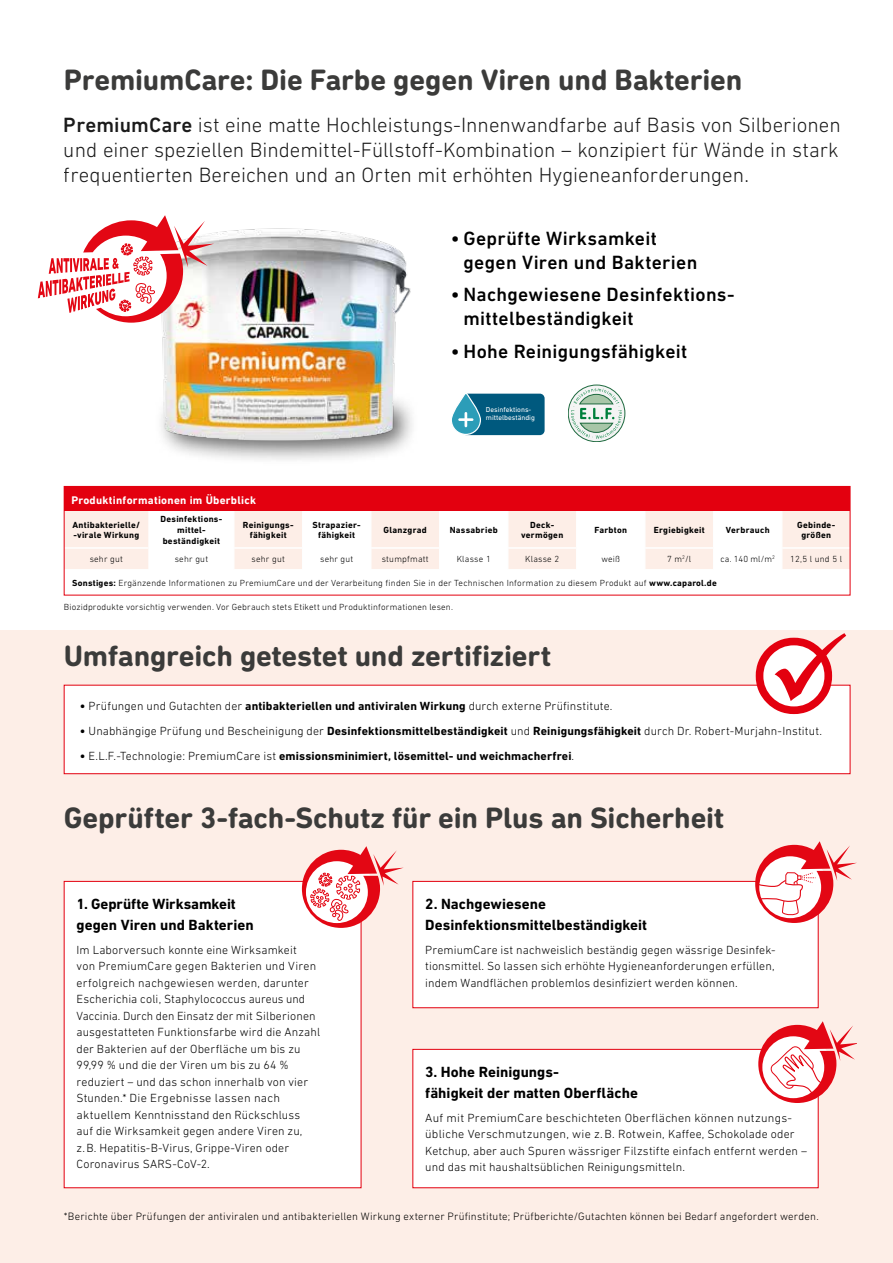
<style>
.page{position:relative;width:893px;height:1263px;background:#fff}
.page>*{position:absolute;margin:0;border:0;box-sizing:border-box;transform-origin:0 0}
.t1{font:700 30px "DIN Next Rounded LT Pro";letter-spacing:-.005em;color:#3b3b3a}
.t2{font:300 21px/25.2px "DIN Next LT Pro";color:#000;text-align:justify}
.t3{font:500 19.5px/24px "DIN Next LT Pro";letter-spacing:.015em;color:#000}
.t4{font:700 15px/21px "DIN Next LT Pro";letter-spacing:.005em;color:#000}
.t5{font:300 12px/16.5px "DIN Next LT Pro";letter-spacing:.015em;color:#000}
.t6{font:700 12px "DIN Next LT Pro";letter-spacing:.01em;color:#000}
.t7{font:700 11.25px "DIN Next LT Pro";letter-spacing:.025em;color:#fff}
.t8{font:300 10.8px "DIN Next LT Pro";letter-spacing:.02em;color:#000}
.t9{font:300 9px "DIN Next LT Pro";letter-spacing:.025em;color:#000}
.t10{font:700 9px/10.8px "DIN Next LT Pro";letter-spacing:.03em;color:#000;text-align:center}
.t11{font:7.2px/8.1px "DIN Next LT Pro";color:#fff}
.s1{font-weight:500}
.s2{font-weight:700}
.s3{font-weight:300}
</style>
<div class="page">
<div style="left:0;top:630px;width:893px;height:633px;background:#fdeee7"></div>
<div style="left:64px;top:881px;width:297px;height:307px;background:#fff"></div>
<div style="left:412px;top:881px;width:407px;height:127px;background:#fff;border:1px solid #e3000f"></div>
<div style="left:412px;top:1049px;width:407px;height:139px;background:#fff;border:1px solid #e3000f"></div>
<svg style="left:302px;top:846px;width:102px;height:82px"></svg>
<svg style="left:755px;top:841px;width:102px;height:82px"></svg>
<svg style="left:758px;top:1021px;width:99px;height:82px"></svg>
<div style="left:64px;top:685px;width:786px;height:89px;background:#fff;border:1px solid #e3000f"></div>
<div style="left:64px;top:486px;width:786px;height:25px;background:#e3000f"></div>
<svg style="left:66px;top:511px;width:782px;height:58px;fill:#fdeee7"></svg>
<hr style="left:148px;top:511px;width:1px;height:36px;background:#fff">
<svg style="left:148px;top:549px;width:1px;height:20px"></svg>
<hr style="left:234px;top:511px;width:1px;height:36px;background:#fff">
<hr style="left:302px;top:511px;width:1px;height:36px;background:#fff">
<hr style="left:371px;top:511px;width:1px;height:36px;background:#fff">
<hr style="left:439px;top:511px;width:1px;height:36px;background:#fff">
<hr style="left:508px;top:511px;width:1px;height:36px;background:#fff">
<svg style="left:234px;top:549px;width:1px;height:20px"></svg>
<svg style="left:302px;top:549px;width:1px;height:20px"></svg>
<svg style="left:371px;top:549px;width:1px;height:20px"></svg>
<svg style="left:439px;top:549px;width:1px;height:20px"></svg>
<svg style="left:508px;top:549px;width:1px;height:20px"></svg>
<hr style="left:576px;top:511px;width:1px;height:36px;background:#fff">
<svg style="left:576px;top:549px;width:1px;height:20px"></svg>
<svg style="left:645px;top:549px;width:1px;height:20px"></svg>
<svg style="left:713px;top:549px;width:1px;height:20px"></svg>
<svg style="left:782px;top:549px;width:1px;height:20px"></svg>
<svg style="left:850px;top:549px;width:1px;height:46px"></svg>
<hr style="left:645px;top:511px;width:1px;height:36px;background:#fff">
<hr style="left:713px;top:511px;width:1px;height:36px;background:#fff">
<hr style="left:782px;top:511px;width:1px;height:36px;background:#fff">
<hr style="left:64px;top:547px;width:85px;height:2px;background:#fff">
<hr style="left:149px;top:547px;width:85px;height:2px;background:#fff">
<hr style="left:234px;top:547px;width:68px;height:2px;background:#fff">
<hr style="left:302px;top:547px;width:69px;height:2px;background:#fff">
<hr style="left:371px;top:547px;width:68px;height:2px;background:#fff">
<hr style="left:439px;top:547px;width:69px;height:2px;background:#fff">
<hr style="left:508px;top:547px;width:68px;height:2px;background:#fff">
<hr style="left:576px;top:547px;width:69px;height:2px;background:#fff">
<hr style="left:645px;top:547px;width:68px;height:2px;background:#fff">
<hr style="left:713px;top:547px;width:69px;height:2px;background:#fff">
<hr style="left:782px;top:547px;width:68px;height:2px;background:#fff">
<div style="left:64px;top:486px;width:786px;height:109px;border:1px solid #e3000f"></div>
<img style="left:161px;top:228px;width:251px;height:232px">
<svg style="left:568px;top:385px;width:57px;height:57px"></svg>
<div style="left:568px;top:385px;width:57px;height:57px;border:1px solid #1d693e;border-radius:50%"></div>
<svg style="left:571px;top:389px;width:51px;height:50px"></svg>
<svg style="left:451px;top:393px;width:29px;height:41px"></svg>
<div style="left:451px;top:392px;width:30px;height:43px;border:1px solid #fff;border-radius:15px"></div>
<svg style="left:458px;top:394px;width:87px;height:41px;background:#166d8e"></svg>
<svg style="left:38px;top:215px;width:176px;height:108px"></svg>
<svg style="left:756px;top:641px;width:90px;height:46px"></svg>
<h1 class="t1" style="left:64px;top:62px;width:680px">PremiumCare: Die Farbe gegen Viren und Bakterien</h1>
<p class="t2" style="left:64px;top:112px;width:778px"><span class="s1">PremiumCare</span> ist eine matte Hochleistungs-Innenwandfarbe auf Basis von Silberionen und einer speziellen Bindemittel-Füllstoff-Kombination – konzipiert für Wände in stark frequentierten Bereichen und an Orten mit erhöhten Hygieneanforderungen.</p>
<h3 class="t3" style="left:463px;top:226px;width:235px;text-indent:-13px">• Geprüfte Wirksamkeit gegen Viren und Bakterien</h3>
<h3 class="t3" style="left:463px;top:283px;width:273px;text-indent:-13px">• Nachgewiesene Desinfektions&shy;mittelbeständigkeit</h3>
<h3 class="t3" style="left:451px;top:339px;width:238px">• Hohe Reinigungsfähigkeit</h3>
<p class="t11" style="left:486px;top:406px;width:51px">Desinfektions&shy;mittelbeständig</p>
<p class="t7" style="left:71px;top:494px;width:186px">Produktinformationen im Überblick</p>
<p class="t10" style="left:72px;top:519px;width:69px;text-align:left">Antibakterielle/ -virale Wirkung</p>
<p class="t10" style="left:160px;top:514px;width:63px">Desinfektions&shy;mittel&shy;beständigkeit</p>
<p class="t10" style="left:243px;top:519px;width:51px">Reinigungs&shy;fähigkeit</p>
<p class="t10" style="left:313px;top:519px;width:49px">Strapazier&shy;fähigkeit</p>
<p class="t10" style="left:384px;top:524px;width:45px">Glanzgrad</p>
<p class="t10" style="left:450px;top:524px;width:50px">Nassabrieb</p>
<p class="t10" style="left:521px;top:519px;width:44px">Deck&shy;vermögen</p>
<p class="t10" style="left:594px;top:524px;width:34px">Farbton</p>
<p class="t10" style="left:654px;top:524px;width:53px">Ergiebigkeit</p>
<p class="t10" style="left:726px;top:524px;width:45px">Verbrauch</p>
<p class="t10" style="left:797px;top:519px;width:39px">Gebinde&shy;größen</p>
<p class="t9" style="left:90px;top:554px;width:35px">sehr gut</p>
<p class="t9" style="left:175px;top:554px;width:35px">sehr gut</p>
<p class="t9" style="left:252px;top:554px;width:35px">sehr gut</p>
<p class="t9" style="left:320px;top:554px;width:35px">sehr gut</p>
<p class="t9" style="left:382px;top:554px;width:49px">stumpfmatt</p>
<p class="t9" style="left:457px;top:554px;width:36px">Klasse 1</p>
<p class="t9" style="left:525px;top:554px;width:36px">Klasse 2</p>
<p class="t9" style="left:601px;top:554px;width:20px">weiß</p>
<p class="t9" style="left:667px;top:554px;width:25px">7 m<sup>2</sup>/l</p>
<p class="t9" style="left:720px;top:554px;width:56px">ca. 140 ml/m<sup>2</sup></p>
<p class="t9" style="left:790px;top:554px;width:54px">12,5 l und 5 l</p>
<p class="t9" style="left:72px;top:578px;width:646px"><span class="s2">Sonstiges:</span> Ergänzende Informationen zu PremiumCare und der Verarbeitung finden Sie in der Technischen Information zu diesem Produkt auf <span class="s2">www.caparol.de</span></p>
<p class="t9" style="left:64px;top:602px;width:391px">Biozidprodukte vorsichtig verwenden. Vor Gebrauch stets Etikett und Produktinformationen lesen.</p>
<h1 class="t1" style="left:64px;top:638px;width:489px">Umfangreich getestet und zertifiziert</h1>
<p class="t5" style="left:80px;top:697px;width:534px"><span class="s2">•</span> Prüfungen und Gutachten der <span class="s2">antibakteriellen und antiviralen Wirkung</span> durch externe Prüf-i nstitute.</p>
<p class="t5" style="left:80px;top:722px;width:743px"><span class="s2">•</span> Unabhängige Prüfung und Bescheinigung der <span class="s2">Desinfektionsmittelbeständigkeit</span> und <span class="s2">Reinigungsfähigkeit</span> durch Dr. Robert-Murjahn-Institut.</p>
<p class="t6" style="left:80px;top:748px;width:496px">• <span class="s3">E.L.F.-Technologie: PremiumCare ist</span> emissionsminimiert, lösemittel- und weichmacherfrei<span class="s3">.</span></p>
<h1 class="t1" style="left:64px;top:800px;width:662px">Geprüfter 3-fach-Schutz für ein Plus an Sicherheit</h1>
<p class="t4" style="left:77px;top:893px;width:179px">1. Geprüfte Wirksamkeit gegen Viren und Bakterien</p>
<p class="t5" style="left:77px;top:941px;width:245px">Im Laborversuch konnte eine Wirksamkeit<br>von PremiumCare gegen Bakterien und Viren erfolgreich nachgewiesen werden, darunter Escherichia coli, Staphylococcus aureus und Vaccinia. Durch den Einsatz der mit Silberionen ausgestatteten Funktionsfarbe wird die Anzahl der Bakterien auf der Oberfläche um bis zu 99,99 % und die der Viren um bis zu 64 % reduziert – und das schon innerhalb von vier Stunden.* Die Ergebnisse lassen nach aktuellem Kenntnisstand den Rückschluss<br>auf die Wirksamkeit gegen andere Viren zu, z.B. Hepatitis-B-Virus, Grippe-Viren oder Coronavirus SARS-CoV-2.</p>
<p class="t4" style="left:425px;top:893px;width:224px">2. Nachgewiesene<br>Desinfektionsmittelbeständigkeit</p>
<p class="t5" style="left:425px;top:941px;width:351px;text-align:justify">PremiumCare ist nachweislich beständig gegen wässrige Desinfek&shy;tionsmittel. So lassen sich erhöhte Hygieneanforderungen erfüllen, indem Wandflächen problemlos desinfiziert werden können.</p>
<p class="t4" style="left:425px;top:1061px;width:214px">3. Hohe Reinigungs-<br>fähigkeit der matten Oberfläche</p>
<p class="t5" style="left:425px;top:1109px;width:383px">Auf mit PremiumCare beschichteten Oberflächen können nutzungs&shy;übliche Verschmutzungen, wie z.B. Rotwein, Kaffee, Schokolade oder Ketchup, aber auch Spuren wässriger Filzstifte einfach entfernt werden – und das mit haushaltsüblichen Reinigungsmitteln.</p>
<p class="t8" style="left:64px;top:1210px;width:756px">*Berichte über Prüfungen der antiviralen und antibakteriellen Wirkung externer Prüfinstitute; Prüfberichte/Gutachten können bei Bedarf angefordert werden.</p>
</div>
